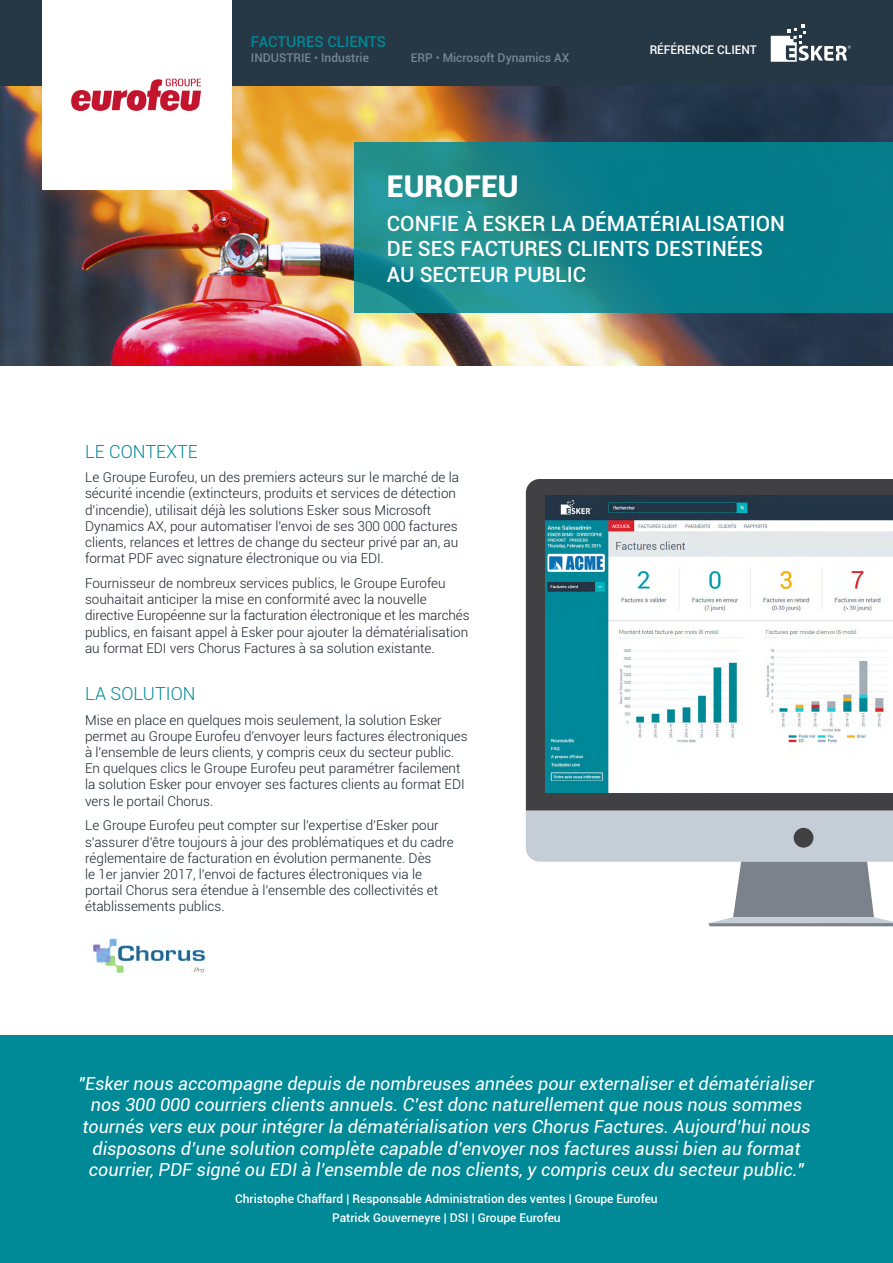
<style>
.page{position:relative;width:893px;height:1263px;background:#fff}
.page>*{position:absolute;margin:0;border:0;box-sizing:border-box;transform-origin:0 0}
.t1{font:900 30px "Roboto";color:#fff}
.t2{font:500 21px/25.2px "Roboto";color:#fff}
.t3{font:italic 18px/21.6px "Roboto";color:#fff;text-align:center}
.t4{font:300 18px "Roboto";color:#008996}
.t5{font:500 15px "Roboto";color:#008996}
.t6{font:300 13.5px/16.2px "Roboto";color:#151e28}
.t7{font:500 12px/18.6px "Roboto";color:#fff;text-align:center}
.t8{font:500 12px "Roboto";color:#778692}
.s1{font-weight:400}
</style>
<div class="page">
<img style="left:0;top:85px;width:893px;height:281px">
<svg style="left:354px;top:142px;width:539px;height:170px;background:#11838c"></svg>
<div style="left:0;top:1035px;width:893px;height:228px;background:#008996"></div>
<div style="left:0;top:0;width:893px;height:85px;background:#263746"></div>
<div style="left:43px;top:0;width:189px;height:189px;background:#fff"></div>
<img style="left:71px;top:78px;width:130px;height:34px">
<svg style="left:771px;top:24px;width:80px;height:38px"></svg>
<div style="left:526px;top:479px;width:367px;height:331px;background:#414042"></div>
<svg style="left:526px;top:810px;width:367px;height:116px"></svg>
<div style="left:794px;top:828px;width:19px;height:20px;background:#414042;border-radius:50%"></div>
<img style="left:546px;top:496px;width:347px;height:296px">
<img style="left:93px;top:939px;width:115px;height:35px">
<p class="t5" style="left:251px;top:31px;width:137px">FACTURES CLIENTS</p>
<p class="t8" style="left:251px;top:49px;width:120px">INDUSTRIE <span class="s1">•</span> Industrie</p>
<p class="t8" style="left:411px;top:49px;width:160px">ERP <span class="s1">•</span> Microsoft Dynamics AX</p>
<p class="t7" style="left:650px;top:40px;width:109px">RÉFÉRENCE CLIENT</p>
<h1 class="t1" style="left:387px;top:165px;width:133px">EUROFEU</h1>
<h2 class="t2" style="left:387px;top:210px;width:400px">CONFIE À ESKER LA DÉMATÉRIALISATION<br>DE SES FACTURES CLIENTS DESTINÉES<br>AU SECTEUR PUBLIC</h2>
<h3 class="t4" style="left:85px;top:439px;width:114px">LE CONTEXTE</h3>
<p class="t6" style="left:85px;top:469px;width:376px">Le Groupe Eurofeu, un des premiers acteurs sur le marché de la sécurité incendie (extincteurs, produits et services de détection d'incendie), utilisait déjà les solutions Esker sous Microsoft Dynamics AX, pour automatiser l'envoi de ses 300 000 factures clients, relances et lettres de change du secteur privé par an, au format PDF avec signature électronique ou via EDI.</p>
<p class="t6" style="left:85px;top:575px;width:386px">Fournisseur de nombreux services publics, le Groupe Eurofeu souhaitait anticiper la mise en conformité avec la nouvelle directive Européenne sur la facturation électronique et les marchés publics, en faisant appel à Esker pour ajouter la dématérialisation au format EDI vers Chorus Factures à sa solution existante.</p>
<h3 class="t4" style="left:85px;top:681px;width:112px">LA SOLUTION</h3>
<p class="t6" style="left:85px;top:711px;width:384px">Mise en place en quelques mois seulement, la solution Esker permet au Groupe Eurofeu d'envoyer leurs factures électroniques à l'ensemble de leurs clients, y compris ceux du secteur public.<br>En quelques clics le Groupe Eurofeu peut paramétrer facilement la solution Esker pour envoyer ses factures clients au format EDI vers le portail Chorus.</p>
<p class="t6" style="left:85px;top:817px;width:370px">Le Groupe Eurofeu peut compter sur l'expertise d'Esker pour s'assurer d'être toujours à jour des problématiques et du cadre réglementaire de facturation en évolution permanente. Dès<br>le 1er janvier 2017, l'envoi de factures électroniques via le portail Chorus sera étendue à l’ensemble des collectivités et établissements publics.</p>
<p class="t3" style="left:79px;top:1072px;width:737px">"Esker nous accompagne depuis de nombreuses années pour externaliser et dématérialiser nos 300 000 courriers clients annuels. C’est donc naturellement que nous nous sommes tournés vers eux pour intégrer la dématérialisation vers Chorus Factures. Aujourd’hui nous disposons d’une solution complète capable d’envoyer nos factures aussi bien au format courrier, PDF signé ou EDI à l’ensemble de nos clients, y compris ceux du secteur public."</p>
<p class="t7" style="left:235px;top:1189px;width:424px">Christophe Chaffard | Responsable Administration des ventes | Groupe Eurofeu<br>Patrick Gouverneyre | DSI | Groupe Eurofeu</p>
</div>
